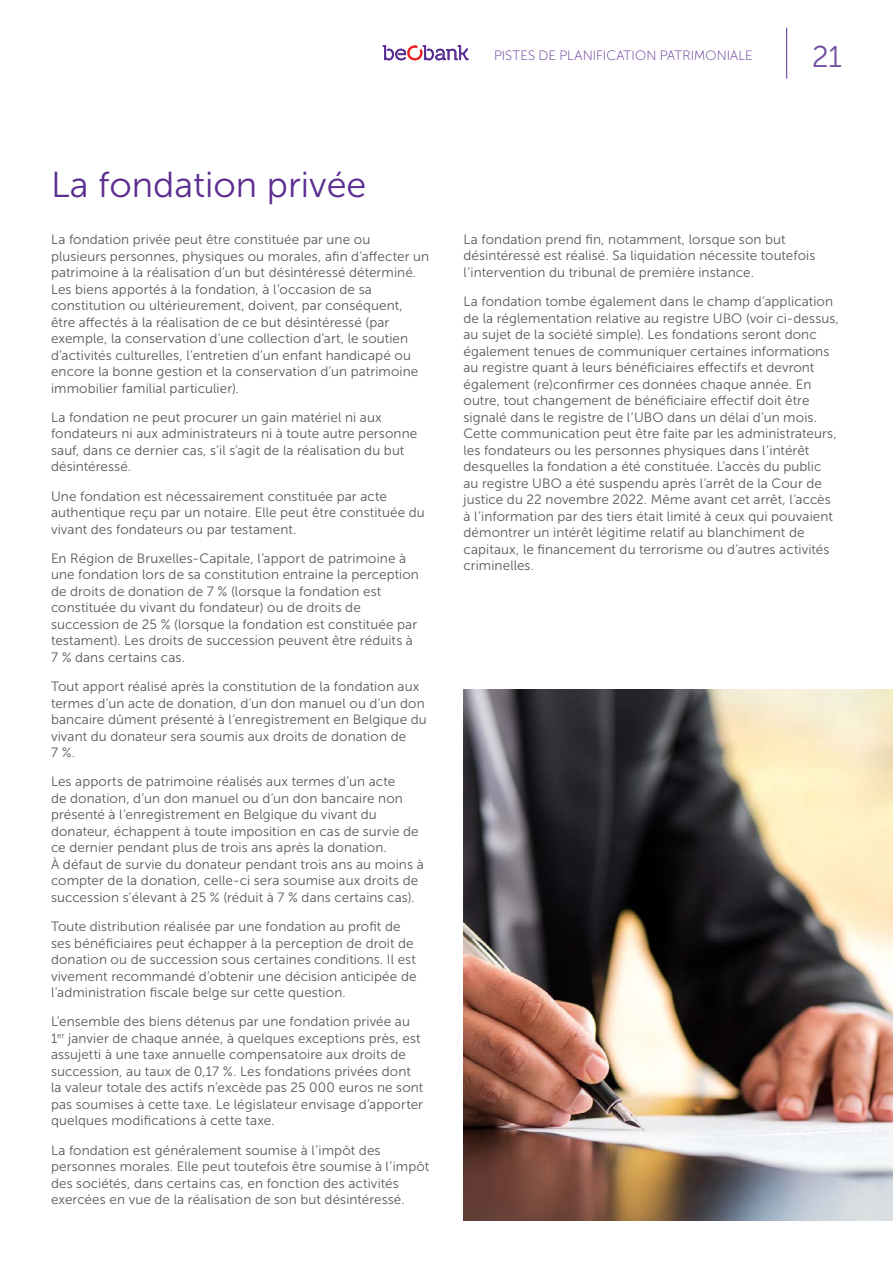
<style>
.page{position:relative;width:893px;height:1263px;background:#fff}
.page>*{position:absolute;margin:0;border:0;box-sizing:border-box;transform-origin:0 0}
.TITRES-2018{font:36px "Museo Sans 300";color:#5b2e91}
.t1{font:30px "Museo Sans Rounded 300";color:#7450a0}
.body_c_9_11{font:13.5px/16.5px "Museo Sans 300";letter-spacing:.005em;color:#57585a}
.t2{font:13.5px "Museo Sans Rounded 100";letter-spacing:.01em;color:#5b2e91}
</style>
<div class="page">
<hr style="left:786px;top:28px;width:1px;height:51px;background:#5b2e91">
<svg style="left:383px;top:45px;width:86px;height:15px"></svg>
<img style="left:463px;top:690px;width:430px;height:530px">
<p class="t2" style="left:494px;top:49px;width:260px">PISTES DE PLANIFICATION PATRIMONIALE</p>
<h2 class="t1" style="left:812px;top:40px;width:31px">21</h2>
<p class="TITRES-2018" style="left:51px;top:165px;width:317px">La fondation privée</p>
<p class="body_c_9_11" style="left:51px;top:231px;width:380px">La fondation privée peut être constituée par une ou<br>plusieurs personnes, physiques ou morales, afin d’affecter un patrimoine à la réalisation d’un but désintéressé déterminé.<br>Les biens apportés à la fondation, à l’occasion de sa constitution ou ultérieurement, doivent, par conséquent, être affectés à la réalisation de ce but désintéressé (par exemple, la conservation d’une collection d’art, le soutien d’activités culturelles, l’entretien d’un enfant handicapé ou encore la bonne gestion et la conservation d’un patrimoine immobilier familial particulier).</p>
<p class="body_c_9_11" style="left:51px;top:409px;width:368px">La fondation ne peut procurer un gain matériel ni aux fondateurs ni aux administrateurs ni à toute autre personne sauf, dans ce dernier cas, s’il s’agit de la réalisation du but désintéressé.</p>
<p class="body_c_9_11" style="left:51px;top:488px;width:375px">Une fondation est nécessairement constituée par acte authentique reçu par un notaire. Elle peut être constituée du vivant des fondateurs ou par testament.</p>
<p class="body_c_9_11" style="left:51px;top:550px;width:369px">En Région de Bruxelles-Capitale, l’apport de patrimoine à une fondation lors de sa constitution entraine la perception de droits de donation de 7 % (lorsque la fondation est constituée du vivant du fondateur) ou de droits de succession de 25 % (lorsque la fondation est constituée par testament). Les droits de succession peuvent être réduits à 7 % dans certains cas.</p>
<p class="body_c_9_11" style="left:51px;top:678px;width:377px">Tout apport réalisé après la constitution de la fondation aux termes d’un acte de donation, d’un don manuel ou d’un don bancaire dûment présenté à l’enregistrement en Belgique du vivant du donateur sera soumis aux droits de donation de<br>7 %.</p>
<p class="body_c_9_11" style="left:51px;top:773px;width:374px">Les apports de patrimoine réalisés aux termes d’un acte<br>de donation, d’un don manuel ou d’un don bancaire non présenté à l’enregistrement en Belgique du vivant du donateur, échappent à toute imposition en cas de survie de ce dernier pendant plus de trois ans après la donation.<br>À défaut de survie du donateur pendant trois ans au moins à compter de la donation, celle-ci sera soumise aux droits de succession s’élevant à 25 % (réduit à 7 % dans certains cas).</p>
<p class="body_c_9_11" style="left:51px;top:918px;width:367px">Toute distribution réalisée par une fondation au profit de ses bénéficiaires peut échapper à la perception de droit de donation ou de succession sous certaines conditions. Il est vivement recommandé d’obtenir une décision anticipée de l’administration fiscale belge sur cette question.</p>
<p class="body_c_9_11" style="left:51px;top:1013px;width:374px">L’ensemble des biens détenus par une fondation privée au 1<sup>er</sup> janvier de chaque année, à quelques exceptions près, est assujetti à une taxe annuelle compensatoire aux droits de succession, au taux de 0,17 %. Les fondations privées dont la valeur totale des actifs n’excède pas 25 000 euros ne sont pas soumises à cette taxe. Le législateur envisage d’apporter quelques modifications à cette taxe.</p>
<p class="body_c_9_11" style="left:51px;top:1142px;width:380px">La fondation est généralement soumise à l’impôt des personnes morales. Elle peut toutefois être soumise à l’impôt des sociétés, dans certains cas, en fonction des activités exercées en vue de la réalisation de son but désintéressé.</p>
<p class="body_c_9_11" style="left:463px;top:231px;width:353px">La fondation prend fin, notamment, lorsque son but désintéressé est réalisé. Sa liquidation nécessite toutefois l’intervention du tribunal de première instance.</p>
<p class="body_c_9_11" style="left:463px;top:293px;width:377px">La fondation tombe également dans le champ d’application de la réglementation relative au registre UBO (voir ci-dessus, au sujet de la société simple). Les fondations seront donc également tenues de communiquer certaines informations au registre quant à leurs bénéficiaires effectifs et devront également (re)confirmer ces données chaque année. En outre, tout changement de bénéficiaire effectif doit être signalé dans le registre de l’UBO dans un délai d’un mois.<br>Cette communication peut être faite par les administrateurs, les fondateurs ou les personnes physiques dans l’intérêt desquelles la fondation a été constituée. L’accès du public au registre UBO a été suspendu après l’arrêt de la Cour de justice du 22 novembre 2022. Même avant cet arrêt, l’accès à l’information par des tiers était limité à ceux qui pouvaient démontrer un intérêt légitime relatif au blanchiment de capitaux, le financement du terrorisme ou d’autres activités criminelles.</p>
</div>
